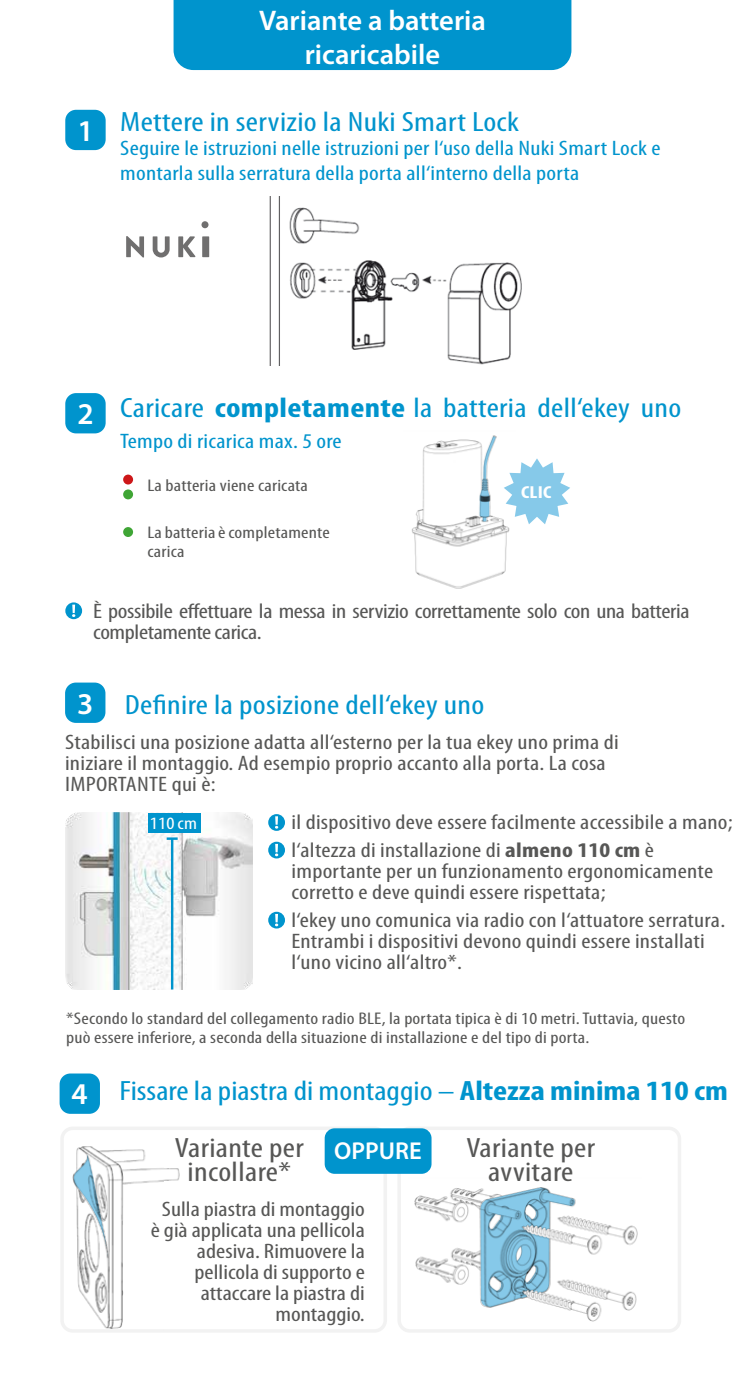
<style>
.page{position:relative;width:745px;height:1389px;background:#fff}
.page>*{position:absolute;margin:0;border:0;box-sizing:border-box;transform-origin:0 0}
.t1{font:600 30.45px "Myriad Pro";color:#fff}
.t2{font:600 28.35px/34.3px "Myriad Pro";color:#fff;text-align:center}
.t3{font:condensed 28px "Myriad Pro";letter-spacing:.01em;color:#0094cd;scale:1.2 1}
.t4{font:condensed 28px/24.5px "Myriad Pro";letter-spacing:.01em;color:#575756;text-align:center;scale:1.2 1}
.t5{font:600 24.5px "Myriad Pro";color:#fff}
.t6{font:condensed 21px/21px "Myriad Pro";letter-spacing:.01em;color:#575756;scale:1.2 1}
.t7{font:condensed 21px/24.5px "Myriad Pro";letter-spacing:.01em;color:#0094cd;scale:1.2 1}
.t8{font:condensed 21px/21px "Myriad Pro";letter-spacing:-.015em;color:#575756;scale:1.2 1}
.t9{font:condensed 17.5px "Myriad Pro";letter-spacing:.01em;color:#fff;scale:1.2 1}
.t10{font:700 condensed 17.5px "Myriad Pro";color:#fff;scale:1.2 1}
.t11{font:condensed 16.8px/18.9px "Myriad Pro";letter-spacing:.01em;color:#575756;scale:1.2 1}
.s1{font-weight:600;font-stretch:normal;font-size:30.45px;color:#fff}
.s2{font-weight:700}
</style>
<div class="page">
<img style="left:412px;top:435px;width:98px;height:154px">
<svg style="left:479px;top:436px;width:16px;height:86px"></svg>
<div style="left:60px;top:1073px;width:40px;height:41px;background:#0094cd;border-radius:11px"></div>
<div style="left:65px;top:683px;width:40px;height:40px;background:#0094cd;border-radius:11px"></div>
<div style="left:65px;top:110px;width:41px;height:40px;background:#0094cd;border-radius:11px"></div>
<div style="left:65px;top:393px;width:41px;height:40px;background:#0094cd;border-radius:11px"></div>
<div style="left:123px;top:475px;width:10px;height:10px;background:#cd1719;border-radius:50%"></div>
<div style="left:123px;top:489px;width:10px;height:10px;background:#3fa535;border-radius:50%"></div>
<div style="left:123px;top:527px;width:10px;height:10px;background:#3fa535;border-radius:50%"></div>
<svg style="left:503px;top:458px;width:67px;height:66px"></svg>
<div style="left:397px;top:1127px;width:283px;height:206px;border:4px solid #f2f2f2;border-radius:11px"></div>
<img style="left:76px;top:1146px;width:104px;height:182px">
<svg style="left:72px;top:1154px;width:36px;height:105px"></svg>
<div style="left:164px;top:1181px;width:18px;height:156px;background:#fff"></div>
<div style="left:164px;top:1134px;width:18px;height:34px;background:#fff"></div>
<div style="left:60px;top:1127px;width:327px;height:206px;border:4px solid #f2f2f2;border-radius:11px"></div>
<img style="left:414px;top:1187px;width:224px;height:135px">
<svg style="left:480px;top:1188px;width:95px;height:119px"></svg>
<div style="left:324px;top:1128px;width:107px;height:46px;background:#0094cd;border-radius:10px"></div>
<img style="left:269px;top:196px;width:253px;height:170px">
<svg style="left:126px;top:236px;width:18px;height:21px"></svg>
<svg style="left:152px;top:236px;width:17px;height:21px"></svg>
<svg style="left:178px;top:236px;width:17px;height:21px"></svg>
<div style="left:202px;top:236px;width:7px;height:21px;background:#706f6f"></div>
<div style="left:201px;top:221px;width:7px;height:7px;background:#706f6f;border-radius:50%"></div>
<img style="left:65px;top:813px;width:187px;height:176px">
<hr style="left:171px;top:839px;width:2px;height:150px;background:#0094cd">
<svg style="left:166px;top:837px;width:11px;height:3px"></svg>
<div style="left:148px;top:813px;width:52px;height:20px;background:#0094cd"></div>
<div style="left:65px;top:602px;width:17px;height:17px;background:#0094cd;border-radius:50%"></div>
<svg style="left:72px;top:605px;width:3px;height:12px"></svg>
<div style="left:268px;top:814px;width:17px;height:17px;background:#0094cd;border-radius:50%"></div>
<svg style="left:275px;top:816px;width:3px;height:13px"></svg>
<div style="left:268px;top:842px;width:17px;height:16px;background:#0094cd;border-radius:50%"></div>
<svg style="left:275px;top:844px;width:3px;height:12px"></svg>
<div style="left:268px;top:912px;width:17px;height:17px;background:#0094cd;border-radius:50%"></div>
<svg style="left:275px;top:914px;width:3px;height:12px"></svg>
<div style="left:173px;top:0;width:398px;height:70px;background:#0094cd"></div>
<h2 class="t2" style="left:259px;top:2px;width:228px">Variante a batteria ricaricabile</h2>
<h3 class="t3" style="left:77px;top:105px;width:369px"><span class="s1">1</span> Mettere in servizio la Nuki Smart Lock</h3>
<p class="t7" style="left:120px;top:136px;width:451px">Seguire le istruzioni nelle istruzioni per l‘uso della Nuki Smart Lock e montarla sulla serratura della porta all‘interno della porta</p>
<h1 class="t1" style="left:77px;top:394px;width:18px">2</h1>
<h3 class="t3" style="left:120px;top:391px;width:468px">Caricare <span class="s2">completamente</span> la batteria dell‘ekey uno</h3>
<p class="t7" style="left:120px;top:429px;width:186px">Tempo di ricarica max. 5 ore</p>
<p class="t11" style="left:147px;top:476px;width:135px">La batteria viene caricata</p>
<p class="t11" style="left:147px;top:523px;width:153px">La batteria è completamente carica</p>
<p class="t10" style="left:520px;top:481px;width:27px">CLIC</p>
<p class="t8" style="left:93px;top:600px;width:498px">È possibile effettuare la messa in servizio correttamente solo con una batteria completamente carica.</p>
<h1 class="t1" style="left:77px;top:684px;width:18px">3</h1>
<h3 class="t3" style="left:125px;top:687px;width:301px">Definire la posizione dell‘ekey uno</h3>
<p class="t6" style="left:65px;top:732px;width:462px">Stabilisci una posizione adatta all‘esterno per la tua ekey uno prima di iniziare il montaggio. Ad esempio proprio accanto alla porta. La cosa<br>IMPORTANTE qui è:</p>
<p class="t9" style="left:150px;top:813px;width:41px">110cm</p>
<p class="t6" style="left:291px;top:808px;width:369px;line-height:28px">il dispositivo deve essere facilmente accessibile a mano; l‘altezza di installazione di <span class="s2">almeno 110 cm</span> è</p>
<p class="t6" style="left:291px;top:861px;width:352px">importante per un funzionamento ergonomicamente corretto e deve quindi essere rispettata;</p>
<p class="t6" style="left:291px;top:910px;width:362px">l‘ekey uno comunica via radio con l‘attuatore serratura.<br>Entrambi i dispositivi devono quindi essere installati l‘uno vicino all‘altro*.</p>
<p class="t11" style="left:66px;top:1009px;width:517px">*Secondo lo standard del collegamento radio BLE, la portata tipica è di 10 metri. Tuttavia, questo può essere inferiore, a seconda della situazione di installazione e del tipo di porta.</p>
<h3 class="t3" style="left:72px;top:1074px;width:548px"><span class="s1">4</span> Fissare la piastra di montaggio – <span class="s2">Altezza minima 110 cm</span></h3>
<h3 class="t4" style="left:175px;top:1135px;width:109px">Variante per incollare*</h3>
<h3 class="t4" style="left:466px;top:1135px;width:109px">Variante per avvitare</h3>
<p class="t6" style="left:151px;top:1199px;width:180px;text-align:right">Sulla piastra di montaggio è già applicata una pellicola adesiva. Rimuovere la pellicola di supporto e attaccare la piastra di montaggio.</p>
<p class="t5" style="left:334px;top:1135px;width:89px">OPPURE</p>
</div>
